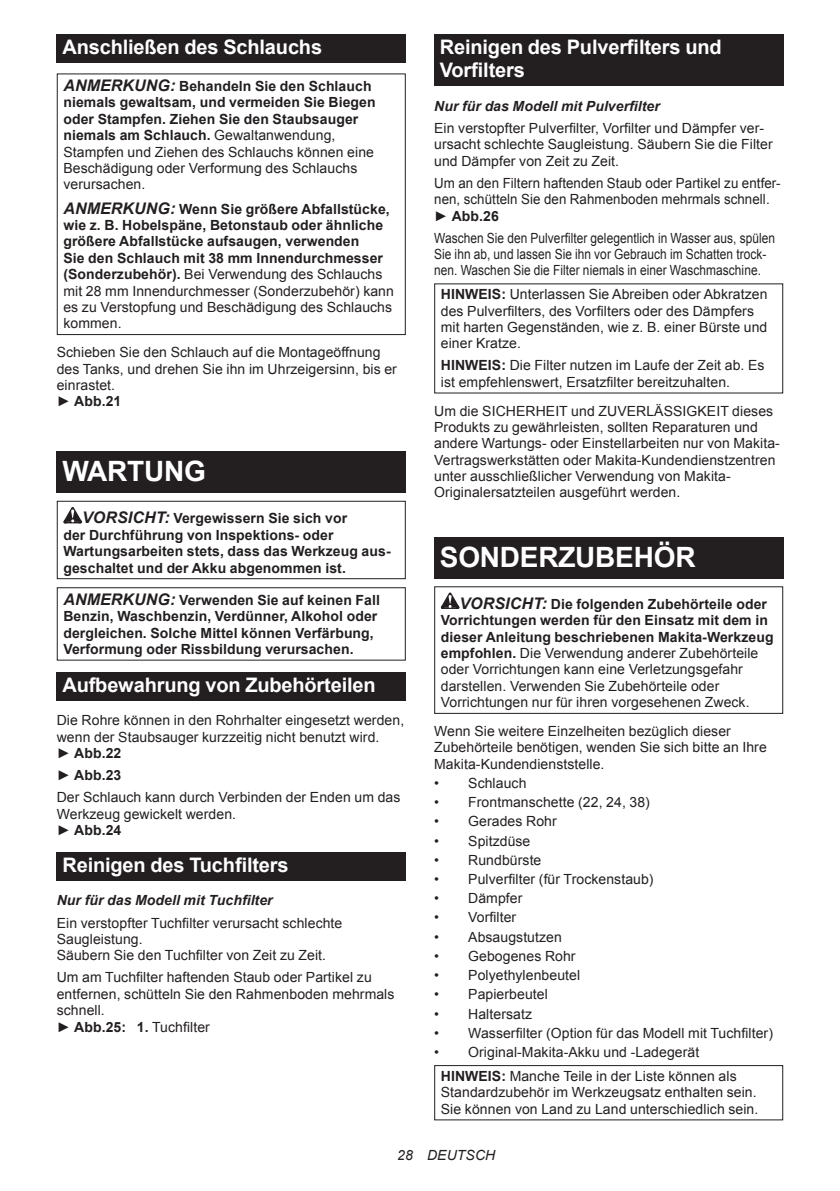
<style>
.page{position:relative;width:840px;height:1191px;background:#fff}
.page>*{position:absolute;margin:0;border:0;box-sizing:border-box;transform-origin:0 0}
.t1{font:700 28px "Arial";letter-spacing:-.01em;color:#fff}
.t2{font:700 20px/23.4px "Arial";letter-spacing:-.01em;color:#fff}
.t3{font:14px/16.4px "Arial";letter-spacing:.005em;color:#231f20}
.t4{font:700 14px/16.4px "Arial";letter-spacing:.005em;color:#231f20}
.t5{font:14px/16.4px "Arial";letter-spacing:.005em;color:#231f20;scale:.85 1}
.t6{font:14px/16.4px "Arial";letter-spacing:.005em;color:#231f20;scale:.95 1}
.t7{font:italic 700 14px "Arial";letter-spacing:.005em;color:#231f20}
.t8{font:italic 14px "Arial";letter-spacing:.005em;color:#231f20}
.s1{font-style:italic;font-size:16px}
.s2{font-weight:400}
.s3{font-weight:700}
.s4{font-weight:700;font-style:italic;font-size:16px}
</style>
<div class="page">
<div style="left:57px;top:34px;width:348px;height:29px;background:#231f20"></div>
<div style="left:57px;top:73px;width:348px;height:262px;border:1px solid #231f20"></div>
<div style="left:57px;top:451px;width:348px;height:42px;background:#231f20"></div>
<svg style="left:63px;top:507px;width:19px;height:16px"></svg>
<div style="left:57px;top:501px;width:348px;height:78px;border:1px solid #231f20"></div>
<div style="left:57px;top:587px;width:348px;height:73px;border:1px solid #231f20"></div>
<div style="left:57px;top:672px;width:348px;height:28px;background:#231f20"></div>
<div style="left:57px;top:852px;width:348px;height:28px;background:#231f20"></div>
<div style="left:434px;top:34px;width:348px;height:52px;background:#231f20"></div>
<div style="left:434px;top:537px;width:348px;height:41px;background:#231f20"></div>
<svg style="left:440px;top:592px;width:19px;height:17px"></svg>
<div style="left:434px;top:586px;width:348px;height:128px;border:1px solid #231f20"></div>
<div style="left:434px;top:1065px;width:348px;height:55px;border:1px solid #231f20"></div>
<h2 class="t2" style="left:62px;top:37px;width:261px">Anschließen des Schlauchs</h2>
<p class="t4" style="left:63px;top:79px;width:313px"><span class="s1">ANMERKUNG:</span> Behandeln Sie den Schlauch niemals gewaltsam, und vermeiden Sie Biegen oder Stampfen. Ziehen Sie den Staubsauger niemals am Schlauch. <span class="s2">Gewaltanwendung, Stampfen und Ziehen des Schlauchs können eine Beschädigung oder Verformung des Schlauchs verursachen.</span></p>
<p class="t4" style="left:63px;top:202px;width:332px"><span class="s1">ANMERKUNG:</span> Wenn Sie größere Abfallstücke, wie z. B. Hobelspäne, Betonstaub oder ähnliche größere Abfallstücke aufsaugen, verwenden<br>Sie den Schlauch mit 38 mm Innendurchmesser (Sonderzubehör). <span class="s2">Bei Verwendung des Schlauchs mit 28 mm Innendurchmesser (Sonderzubehör) kann es zu Verstopfung und Beschädigung des Schlauchs kommen.</span></p>
<p class="t3" style="left:57px;top:345px;width:341px">Schieben Sie den Schlauch auf die Montageöffnung des Tanks, und drehen Sie ihn im Uhrzeigersinn, bis er einrastet.<br>► <span class="s3">Abb.21</span></p>
<h1 class="t1" style="left:62px;top:460px;width:145px">WARTUNG</h1>
<p class="t4" style="left:63px;top:511px;width:328px;text-indent:19px"><span class="s1">VORSICHT:</span> Vergewissern Sie sich vor<br>der Durchführung von Inspektions- oder Wartungsarbeiten stets, dass das Werkzeug aus&shy;geschaltet und der Akku abgenommen ist.</p>
<p class="t4" style="left:63px;top:593px;width:318px"><span class="s1">ANMERKUNG:</span> Verwenden Sie auf keinen Fall Benzin, Waschbenzin, Verdünner, Alkohol oder dergleichen. Solche Mittel können Verfärbung, Verformung oder Rissbildung verursachen.</p>
<h2 class="t2" style="left:62px;top:675px;width:314px">Aufbewahrung von Zubehörteilen</h2>
<p class="t3" style="left:57px;top:713px;width:349px">Die Rohre können in den Rohrhalter eingesetzt werden, wenn der Staubsauger kurzzeitig nicht benutzt wird.<br>► <span class="s3">Abb.22</span></p>
<p class="t3" style="left:57px;top:764px;width:345px;line-height:22px">► <span class="s3">Abb.23<br></span>Der Schlauch kann durch Verbinden der Enden um das</p>
<p class="t3" style="left:57px;top:807px;width:181px">Werkzeug gewickelt werden. ► <span class="s3">Abb.24</span></p>
<h2 class="t2" style="left:62px;top:854px;width:228px">Reinigen des Tuchfilters</h2>
<p class="t7" style="left:57px;top:891px;width:217px">Nur für das Modell mit Tuchfilter</p>
<p class="t3" style="left:57px;top:914px;width:287px">Ein verstopfter Tuchfilter verursacht schlechte<br>Saugleistung.<br>Säubern Sie den Tuchfilter von Zeit zu Zeit.</p>
<p class="t3" style="left:57px;top:969px;width:339px">Um am Tuchfilter haftenden Staub oder Partikel zu entfernen, schütteln Sie den Rahmenboden mehrmals schnell.<br>► <span class="s3">Abb.25: 1.</span> Tuchfilter</p>
<h2 class="t2" style="left:439px;top:36px;width:283px">Reinigen des Pulverfilters und<br>Vorfilters</h2>
<p class="t7" style="left:434px;top:97px;width:227px">Nur für das Modell mit Pulverfilter</p>
<p class="t3" style="left:434px;top:120px;width:340px">Ein verstopfter Pulverfilter, Vorfilter und Dämpfer ver&shy;ursacht schlechte Saugleistung. Säubern Sie die Filter und Dämpfer von Zeit zu Zeit.</p>
<p class="t6" style="left:434px;top:175px;width:366px">Um an den Filtern haftenden Staub oder Partikel zu entfer&shy;nen, schütteln Sie den Rahmenboden mehrmals schnell. ► <span class="s3">Abb.26</span></p>
<p class="t5" style="left:434px;top:229px;width:402px">Waschen Sie den Pulverfilter gelegentlich in Wasser aus, spülen<br>Sie ihn ab, und lassen Sie ihn vor Gebrauch im Schatten trock&shy;nen. Waschen Sie die Filter niemals in einer Waschmaschine.</p>
<p class="t3" style="left:440px;top:286px;width:328px"><span class="s3">HINWEIS:</span> Unterlassen Sie Abreiben oder Abkratzen des Pulverfilters, des Vorfilters oder des Dämpfers mit harten Gegenständen, wie z. B. einer Bürste und einer Kratze.</p>
<p class="t3" style="left:440px;top:357px;width:325px"><span class="s3">HINWEIS:</span> Die Filter nutzen im Laufe der Zeit ab. Es ist empfehlenswert, Ersatzfilter bereitzuhalten.</p>
<p class="t3" style="left:434px;top:402px;width:347px">Um die SICHERHEIT und ZUVERLÄSSIGKEIT dieses Produkts zu gewährleisten, sollten Reparaturen und andere Wartungs- oder Einstellarbeiten nur von Makita-Vertragswerkstätten oder Makita-Kundendienstzentren unter ausschließlicher Verwendung von Makita-Originalersatzteilen ausgeführt werden.</p>
<h1 class="t1" style="left:439px;top:546px;width:257px">SONDERZUBEHÖR</h1>
<p class="t3" style="left:440px;top:596px;width:334px;text-indent:19px"><span class="s4">VORSICHT:</span> <span class="s3">Die folgenden Zubehörteile oder Vorrichtungen werden für den Einsatz mit dem in dieser Anleitung beschriebenen Makita-Werkzeug empfohlen.</span> Die Verwendung anderer Zubehörteile oder Vorrichtungen kann eine Verletzungsgefahr darstellen. Verwenden Sie Zubehörteile oder Vorrichtungen nur für ihren vorgesehenen Zweck.</p>
<p class="t3" style="left:434px;top:723px;width:334px">Wenn Sie weitere Einzelheiten bezüglich dieser<br>Zubehörteile benötigen, wenden Sie sich bitte an Ihre<br>Makita-Kundendienststelle.</p>
<p class="t3" style="left:434px;top:775px;width:94px">• Schlauch</p>
<p class="t3" style="left:434px;top:794px;width:217px">• Frontmanschette (22, 24, 38)</p>
<p class="t3" style="left:434px;top:813px;width:124px">• Gerades Rohr</p>
<p class="t3" style="left:434px;top:832px;width:98px">• Spitzdüse</p>
<p class="t3" style="left:434px;top:851px;width:109px">• Rundbürste</p>
<p class="t3" style="left:434px;top:871px;width:221px">• Pulverfilter (für Trockenstaub)</p>
<p class="t3" style="left:434px;top:890px;width:90px">• Dämpfer</p>
<p class="t3" style="left:434px;top:909px;width:84px">• Vorfilter</p>
<p class="t3" style="left:434px;top:928px;width:129px">• Absaugstutzen</p>
<p class="t3" style="left:434px;top:948px;width:143px">• Gebogenes Rohr</p>
<p class="t3" style="left:434px;top:967px;width:147px">• Polyethylenbeutel</p>
<p class="t3" style="left:434px;top:986px;width:115px">• Papierbeutel</p>
<p class="t3" style="left:434px;top:1005px;width:99px">• Haltersatz</p>
<p class="t3" style="left:434px;top:1024px;width:340px">• Wasserfilter (Option für das Modell mit Tuchfilter)</p>
<p class="t3" style="left:440px;top:1040px;width:297px;line-height:23.8px;text-indent:-7px">• Original-Makita-Akku und -Ladegerät<br><span class="s3">HINWEIS:</span> Manche Teile in der Liste können als</p>
<p class="t3" style="left:440px;top:1085px;width:319px">Standardzubehör im Werkzeugsatz enthalten sein.<br>Sie können von Land zu Land unterschiedlich sein.</p>
<p class="t8" style="left:397px;top:1150px;width:99px">28 DEUTSCH</p>
</div>
